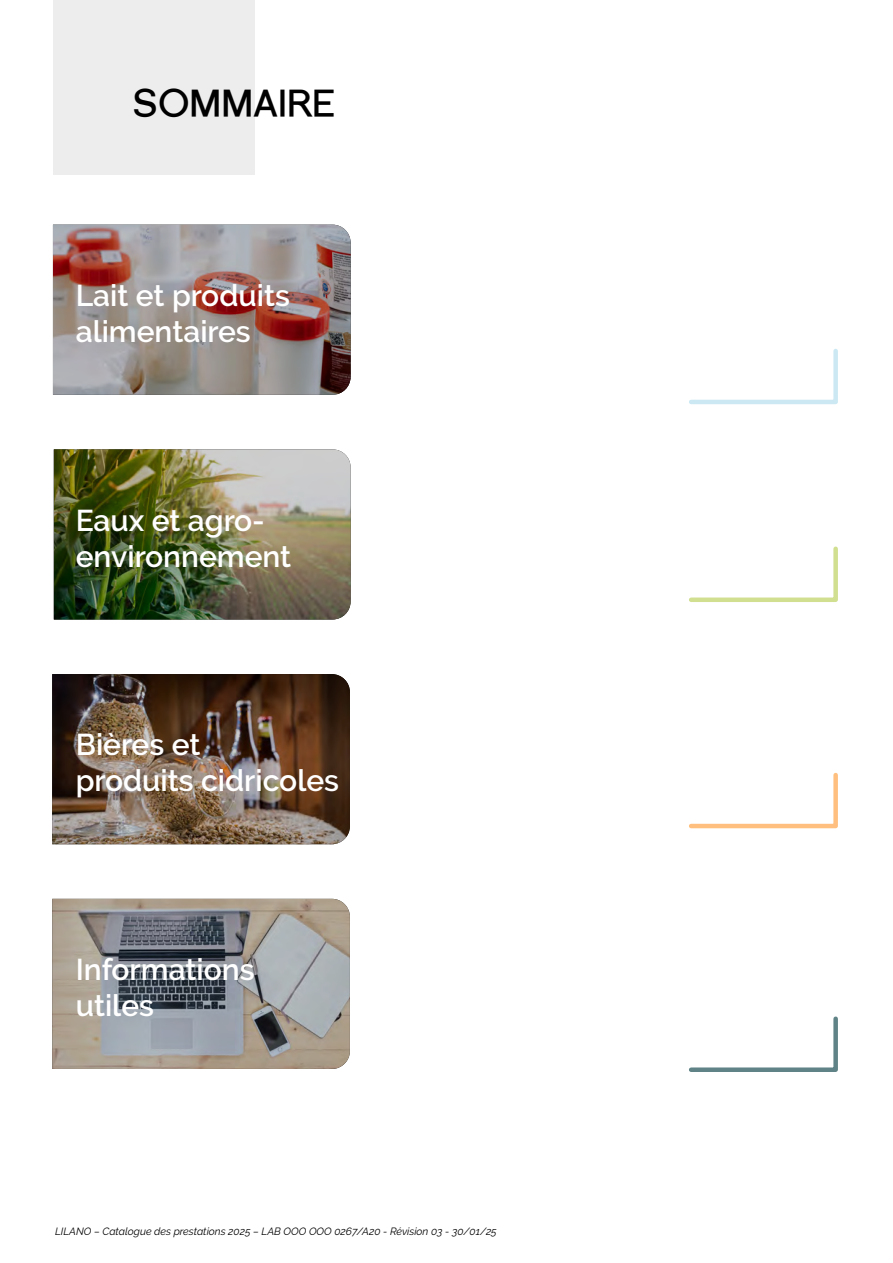
<style>
.page{position:relative;width:893px;height:1263px;background:#fff}
.page>*{position:absolute;margin:0;border:0;box-sizing:border-box;transform-origin:0 0}
.t1{font:700 37.5px "Florencesans";color:#000}
.t2{font:600 30px/36px "Raleway";color:#fff}
.t3{font:italic 10.5px "Raleway";color:#000}
</style>
<div class="page">
<div style="left:53px;top:0;width:201px;height:174px;background:#eeeded"></div>
<svg style="left:689px;top:546px;width:149px;height:56px"></svg>
<svg style="left:689px;top:772px;width:149px;height:57px"></svg>
<svg style="left:689px;top:1016px;width:149px;height:56px"></svg>
<svg style="left:689px;top:349px;width:149px;height:56px"></svg>
<svg style="left:53px;top:225px;width:298px;height:170px;background:#988381"></svg>
<svg style="left:52px;top:899px;width:298px;height:170px;background:#91908e"></svg>
<img style="left:53px;top:449px;width:298px;height:170px">
<img style="left:52px;top:674px;width:298px;height:170px">
<p class="t1" style="left:132px;top:82px;width:206px">SOMMAIRE</p>
<p class="t2" style="left:76px;top:277px;width:216px">Lait et produits alimentaires</p>
<p class="t2" style="left:76px;top:502px;width:217px">Eaux et agro&shy;environnement</p>
<p class="t2" style="left:76px;top:727px;width:265px">Bières et<br>produits cidricoles</p>
<p class="t2" style="left:76px;top:951px;width:180px">Informations utiles</p>
<p class="t3" style="left:55px;top:1225px;width:443px">LILANO – Catalogue des prestations 2025 – LAB OOO OOO 0267/A20 - Révision 03 - 30/01/25</p>
</div>
